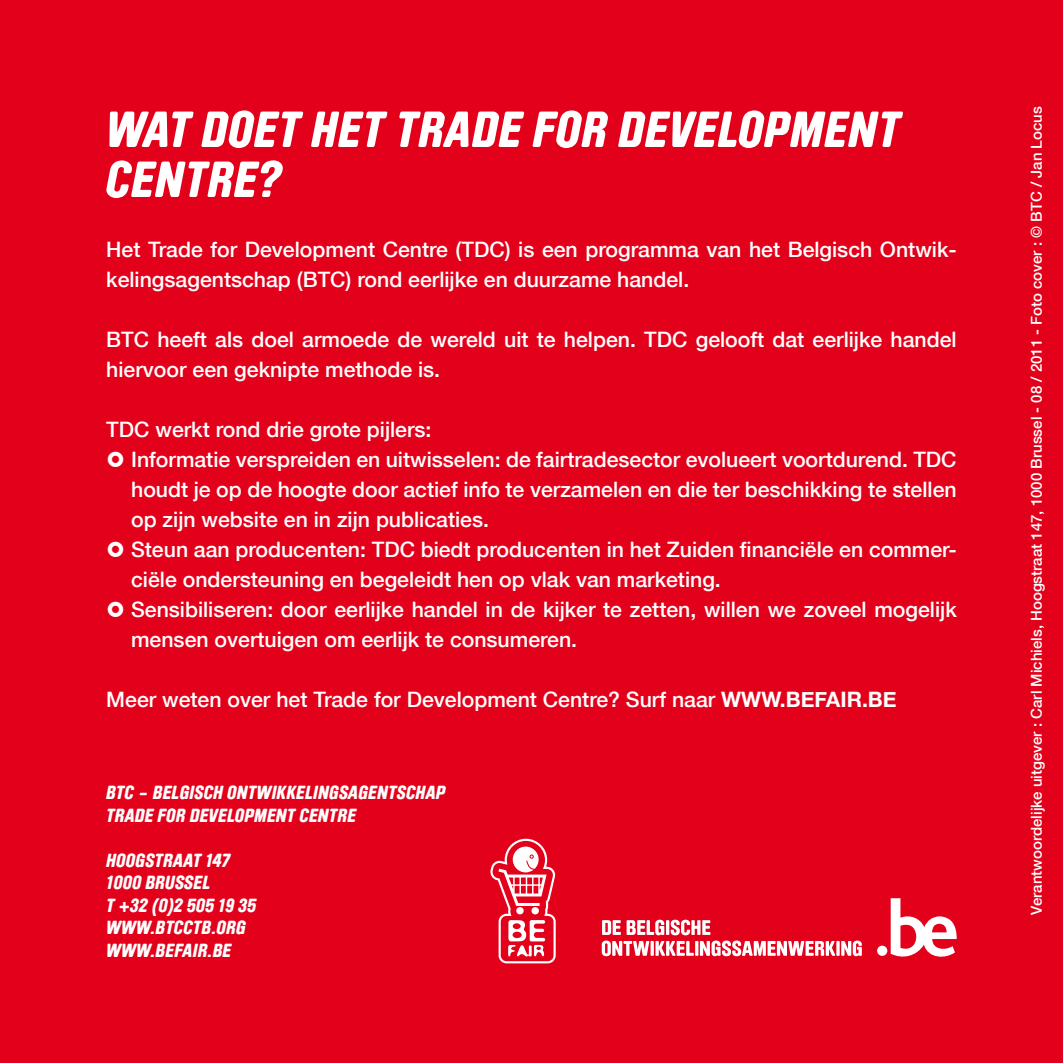
<style>
.page{position:relative;width:1063px;height:1063px;background:#e2001a}
.page>*{position:absolute;margin:0;border:0;box-sizing:border-box;transform-origin:0 0}
.t1{font:italic 900 50px/50px "Brauer Neue Std";letter-spacing:.015em;color:#fff}
.t2{font:500 21.25px/30px "Helvetica Neue";color:#fff}
.t3{font:italic 900 18.75px/22.5px "Brauer Neue Std";letter-spacing:.015em;color:#fff}
.t4{font:500 15px "Helvetica Neue";color:#fff}
.s1{font-weight:700}
</style>
<div class="page">
<svg style="left:891px;top:898px;width:66px;height:59px"></svg>
<div style="left:877px;top:946px;width:10px;height:10px;background:#fff;border-radius:50%"></div>
<svg style="left:602px;top:920px;width:19px;height:15px"></svg>
<svg style="left:627px;top:920px;width:37px;height:15px"></svg>
<hr style="left:666px;top:920px;width:3px;height:15px;background:#fff">
<svg style="left:671px;top:920px;width:39px;height:15px"></svg>
<svg style="left:602px;top:941px;width:47px;height:15px"></svg>
<hr style="left:651px;top:941px;width:3px;height:15px;background:#fff">
<svg style="left:655px;top:941px;width:39px;height:15px"></svg>
<hr style="left:695px;top:941px;width:3px;height:15px;background:#fff">
<svg style="left:700px;top:941px;width:135px;height:15px"></svg>
<svg style="left:836px;top:941px;width:4px;height:15px"></svg>
<svg style="left:841px;top:941px;width:21px;height:15px"></svg>
<svg style="left:490px;top:839px;width:66px;height:124px"></svg>
<h1 class="t1" style="left:107px;top:105px;width:795px">WAT DOET HET TRADE FOR DEVELOPMENT<br>CENTRE?</h1>
<p class="t2" style="left:106px;top:234px;width:852px">Het Trade for Development Centre (TDC) is een programma van het Belgisch Ontwik&shy;kelingsagentschap (BTC) rond eerlijke en duurzame handel.</p>
<p class="t2" style="left:106px;top:324px;width:852px">BTC heeft als doel armoede de wereld uit te helpen. TDC gelooft dat eerlijke handel hiervoor een geknipte methode is.</p>
<p class="t2" style="left:131px;top:414px;width:827px;text-indent:-25px">TDC werkt rond drie grote pijlers:<br>Informatie verspreiden en uitwisselen: de fairtradesector evolueert voortdurend. TDC houdt je op de hoogte door actief info te verzamelen en die ter beschikking te stellen op zijn website en in zijn publicaties.<br>Steun aan producenten: TDC biedt producenten in het Zuiden financiële en commer&shy;ciële ondersteuning en begeleidt hen op vlak van marketing.<br>Sensibiliseren: door eerlijke handel in de kijker te zetten, willen we zoveel mogelijk mensen overtuigen om eerlijk te consumeren.</p>
<p class="t2" style="left:106px;top:684px;width:792px">Meer weten over het Trade for Development Centre? Surf naar <span class="s1">WWW.BEFAIR.BE</span></p>
<p class="t3" style="left:106px;top:781px;width:341px">BTC - BELGISCH ONTWIKKELINGSAGENTSCHAP<br>TRADE FOR DEVELOP</p>
<p class="t3" style="left:255px;top:804px;width:104px">MEN T CENTRE</p>
<p class="t3" style="left:106px;top:849px;width:11px">HOOGS</p>
<p class="t3" style="left:106px;top:849px;width:152px;text-indent:48px">TRAA T 147<br>1000 BRUSSEL<br>T +32 (0)2 505 19 35<br>WWW.BTCCTB</p>
<p class="t3" style="left:106px;top:916px;width:141px;text-indent:105px">.ORG<br>WWW.BEFAIR.BE</p>
<p class="t4" style="left:1027px;top:915px;width:810px;rotate:-90deg">Verantwoordelijke uitgever : Carl Michiels, Hoogstraat 147, 1000 Brussel - 08 / 2011 - Foto cover : © BTC / Jan Locus</p>
</div>
